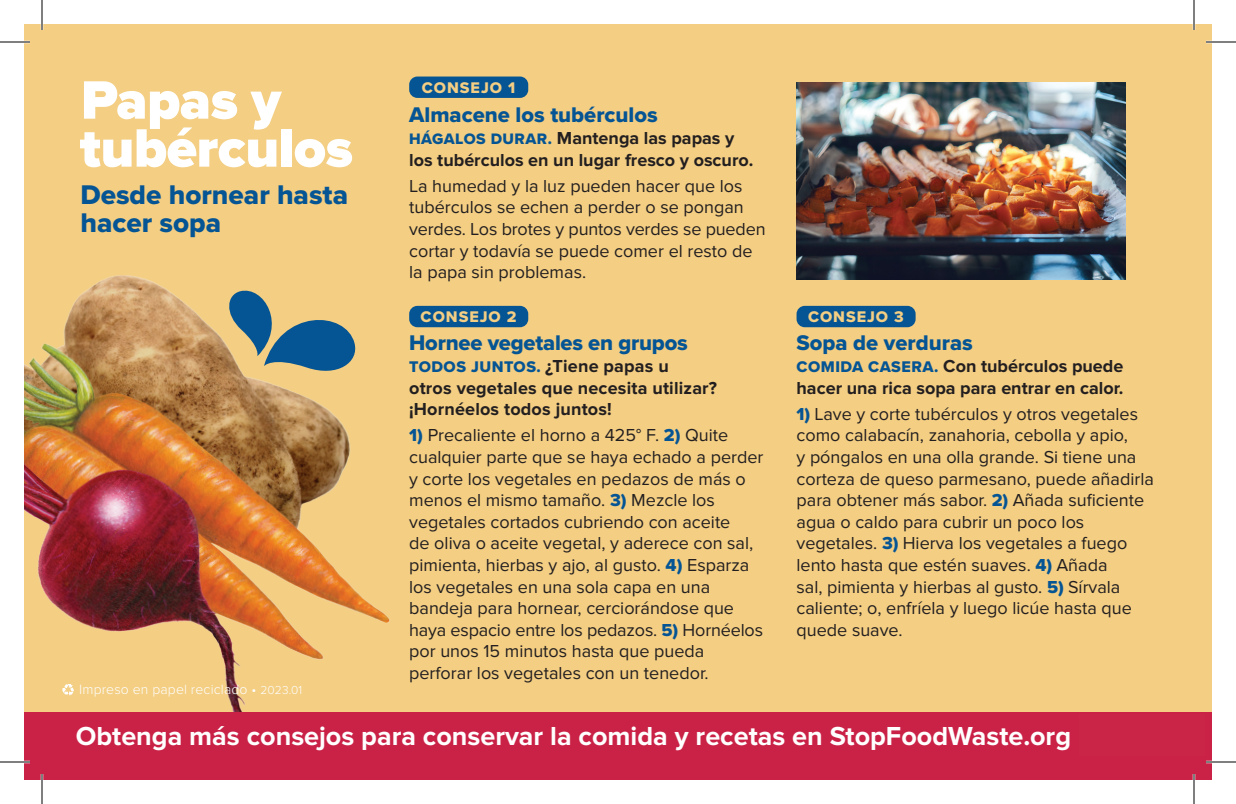
<style>
.page{position:relative;width:1236px;height:804px;background:#fff}
.page>*{position:absolute;margin:0;border:0;box-sizing:border-box;transform-origin:0 0}
.t1{font:900 56px/48px "Proxima Nova";letter-spacing:-.01em;color:#fff}
.t2{font:28px/28px "Proxima Nova Extrabld";color:#055494}
.t3{font:700 27px "Proxima Nova";color:#fff}
.t4{font:22px "Proxima Nova Extrabld";color:#055494}
.t5{font:18px/21.6px "Proxima Nova";color:#231f20}
.t6{font:700 18px/21.6px "Proxima Nova";color:#231f20}
.t7{font:16px "Proxima Nova Extrabld";letter-spacing:.06em;color:#f3ce83}
.t8{font:16px "Proxima Nova Extrabld";letter-spacing:.03em;color:#055494}
.t9{font:300 14px "Proxima Nova";letter-spacing:.01em;color:#fff}
.s1{font-size:12px}
.s2{font-family:"Proxima Nova Extrabld";font-weight:400;font-size:15.6px;color:#055494}
.s3{font-family:"Proxima Nova";font-weight:700;font-size:18px;color:#231f20}
.s4{font-family:"Proxima Nova Extrabld";color:#055494}
.s5{font-family:"Proxima Nova Extrabld";font-weight:400;font-size:16px;color:#055494}
</style>
<div class="page">
<div style="left:24px;top:24px;width:1188px;height:738px;background:#f3ce83"></div>
<img style="left:24px;top:275px;width:505px;height:437px">
<img style="left:797px;top:82px;width:329px;height:198px">
<div style="left:409px;top:306px;width:119px;height:21px;background:#055494;border-radius:8px"></div>
<div style="left:797px;top:306px;width:119px;height:21px;background:#055494;border-radius:8px"></div>
<div style="left:409px;top:77px;width:119px;height:21px;background:#055494;border-radius:8px"></div>
<svg style="left:62px;top:684px;width:12px;height:12px"></svg>
<div style="left:24px;top:712px;width:1188px;height:68px;background:#ca2247"></div>
<svg style="left:224px;top:285px;width:135px;height:93px"></svg>
<hr style="left:0;top:41px;width:30px;height:2px;background:#fff">
<hr style="left:1206px;top:41px;width:30px;height:2px;background:#fff">
<hr style="left:0;top:761px;width:30px;height:2px;background:#fff">
<hr style="left:1206px;top:761px;width:30px;height:2px;background:#fff">
<hr style="left:41px;top:0;width:2px;height:30px;background:#fff">
<hr style="left:41px;top:774px;width:2px;height:30px;background:#fff">
<hr style="left:1193px;top:0;width:2px;height:30px;background:#fff">
<hr style="left:1193px;top:774px;width:2px;height:30px;background:#fff">
<hr style="left:0;top:42px;width:30px;height:1px;background:#000">
<hr style="left:1206px;top:42px;width:30px;height:1px;background:#000">
<hr style="left:0;top:762px;width:30px;height:1px;background:#000">
<hr style="left:1206px;top:762px;width:30px;height:1px;background:#000">
<hr style="left:42px;top:0;width:1px;height:30px;background:#000">
<hr style="left:42px;top:774px;width:1px;height:30px;background:#000">
<hr style="left:1194px;top:0;width:1px;height:30px;background:#000">
<hr style="left:1194px;top:774px;width:1px;height:30px;background:#000">
<h1 class="t1" style="left:80px;top:78px;width:275px">Papas y tubérculos</h1>
<h2 class="t2" style="left:80px;top:180px;width:269px">Desde hornear hasta hacer sopa</h2>
<p class="t9" style="left:79px;top:683px;width:224px">Impreso en papel reciclado • <span class="s1">2023.01</span></p>
<p class="t7" style="left:422px;top:76px;width:95px">CONSEJO 1</p>
<p class="t4" style="left:409px;top:98px;width:250px">Almacene los tubérculos</p>
<p class="t6" style="left:409px;top:128px;width:346px"><span class="s2">HÁGALOS DURAR.</span> Mantenga las papas y los tubérculos en un lugar fresco y oscuro.</p>
<p class="t5" style="left:409px;top:175px;width:358px">La humedad y la luz pueden hacer que los tubérculos se echen a perder o se pongan verdes. Los brotes y puntos verdes se pueden cortar y todavía se puede comer el resto de la papa sin problemas.</p>
<p class="t7" style="left:421px;top:305px;width:97px">CONSEJO 2</p>
<p class="t4" style="left:409px;top:326px;width:280px">Hornee vegetales en grupos</p>
<p class="t8" style="left:409px;top:355px;width:261px">TODOS JUNTOS. <span class="s3">¿Tiene papas u</span></p>
<p class="t6" style="left:409px;top:377px;width:309px">otros vegetales que necesita utilizar? ¡Hornéelos todos juntos!</p>
<p class="t5" style="left:409px;top:425px;width:356px"><span class="s4">1)</span> Precaliente el horno a 425° F. <span class="s4">2)</span> Quite cualquier parte que se haya echado a perder y corte los vegetales en pedazos de más o menos el mismo tamaño. <span class="s4">3)</span> Mezcle los vegetales cortados cubriendo con aceite<br>de oliva o aceite vegetal, y aderece con sal, pimienta, hierbas y ajo, al gusto. <span class="s4">4)</span> Esparza los vegetales en una sola capa en una bandeja para hornear, cerciorándose que haya espacio entre los pedazos. <span class="s4">5)</span> Hornéelos por unos 15 minutos hasta que pueda perforar los vegetales con un tenedor.</p>
<p class="t7" style="left:808px;top:305px;width:97px">CONSEJO 3</p>
<p class="t4" style="left:797px;top:326px;width:178px">Sopa de verduras</p>
<p class="t6" style="left:797px;top:356px;width:328px"><span class="s5">COMIDA CASERA.</span> Con tubérculos puede hacer una rica sopa para entrar en calor.</p>
<p class="t5" style="left:797px;top:403px;width:359px"><span class="s4">1)</span> Lave y corte tubérculos y otros vegetales como calabacín, zanahoria, cebolla y apio,<br>y póngalos en una olla grande. Si tiene una corteza de queso parmesano, puede añadirla para obtener más sabor. <span class="s4">2)</span> Añada suficiente agua o caldo para cubrir un poco los vegetales. <span class="s4">3)</span> Hierva los vegetales a fuego lento hasta que estén suaves. <span class="s4">4)</span> Añada<br>sal, pimienta y hierbas al gusto. <span class="s4">5)</span> Sírvala caliente; o, enfríela y luego licúe hasta que quede suave.</p>
<h3 class="t3" style="left:66px;top:721px;width:997px">Obtenga más consejos para conservar la comida y recetas en StopFoodWaste.org</h3>
<h3 class="t3" style="left:76px;top:721px;width:997px">Obtenga más consejos para conservar la comida y recetas en StopFoodWaste.org</h3>
</div>
